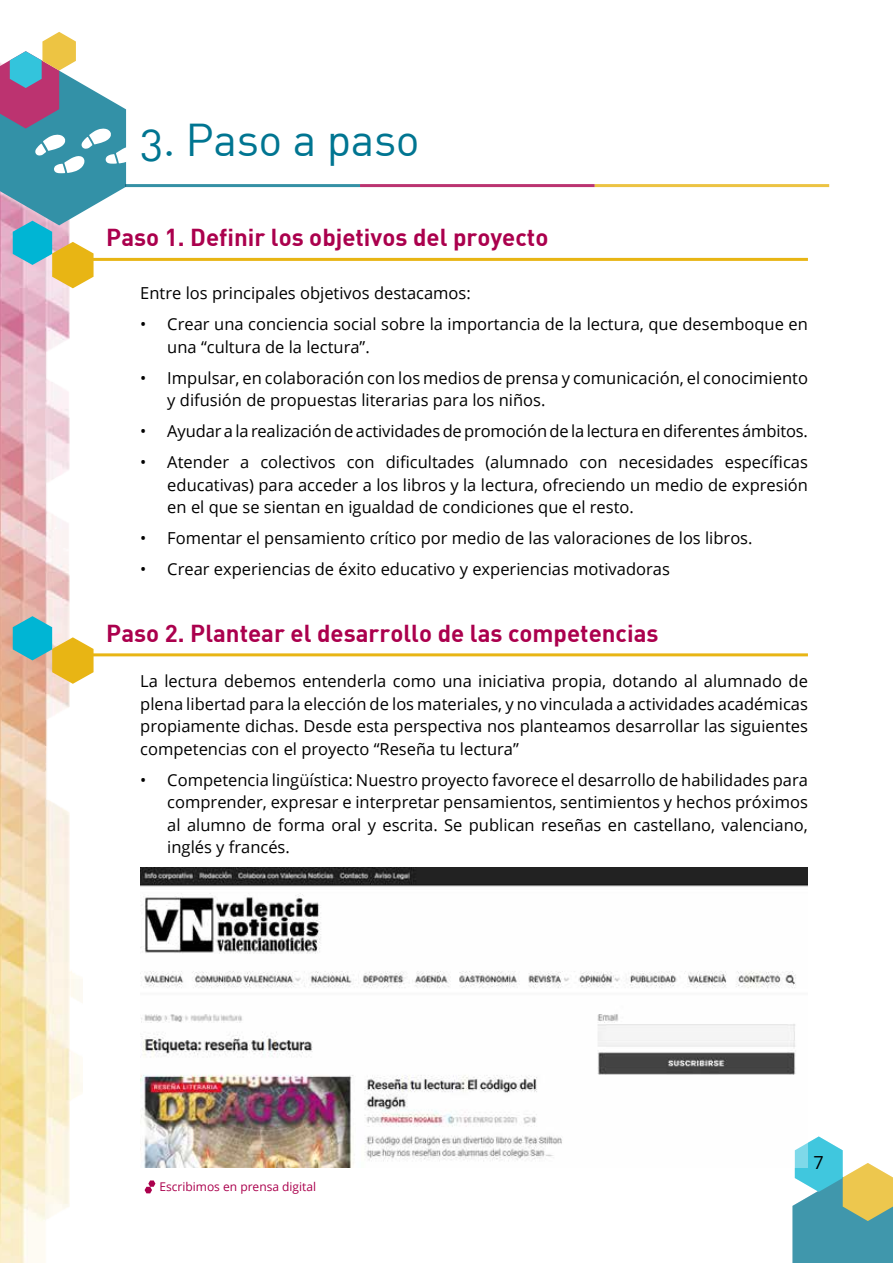
<style>
.page{position:relative;width:893px;height:1263px;background:#fff}
.page>*{position:absolute;margin:0;border:0;box-sizing:border-box;transform-origin:0 0}
.t1{font:45px "DIN Regular Alternate";letter-spacing:-.01em;color:#007591}
.t2{font:700 24px "DIN";color:#ab004d}
.t3{font:18px "Open Sans";color:#000}
.t4{font:16.5px/22.5px "Open Sans";color:#000;text-align:justify}
.t5{font:12px "Open Sans";color:#ab004d}
</style>
<div class="page">
<img style="left:0;top:288px;width:83px;height:975px">
<hr style="left:125px;top:184px;width:235px;height:3px;background:#03758f">
<hr style="left:360px;top:184px;width:235px;height:3px;background:#ab004d">
<hr style="left:595px;top:184px;width:234px;height:3px;background:#e8b514">
<hr style="left:86px;top:258px;width:722px;height:3px;background:#e8b514">
<svg style="left:0;top:32px;width:136px;height:256px"></svg>
<hr style="left:86px;top:653px;width:722px;height:3px;background:#e8b514">
<svg style="left:13px;top:616px;width:81px;height:68px;background:#b5c39b"></svg>
<svg style="left:145px;top:1180px;width:10px;height:13px"></svg>
<img style="left:140px;top:867px;width:668px;height:301px">
<svg style="left:792px;top:1136px;width:101px;height:127px"></svg>
<h1 class="t1" style="left:140px;top:111px;width:281px">3. Paso a paso</h1>
<h2 class="t2" style="left:106px;top:222px;width:444px">Paso 1. Definir los objetivos del proyecto</h2>
<p class="t4" style="left:140px;top:281px;width:332px">Entre los principales objetivos destacamos:</p>
<p class="t4" style="left:167px;top:312px;width:642px;text-indent:-27px">• Crear una conciencia social sobre la importancia de la lectura, que desemboque en una “cultura de la lectura”.</p>
<p class="t4" style="left:167px;top:366px;width:642px;text-indent:-27px">• Impulsar, en colaboración con los medios de prensa y comunicación, el conocimiento y difusión de propuestas literarias para los niños.</p>
<p class="t4" style="left:140px;top:419px;width:669px">• Ayudar a la realización de actividades de promoción de la lectura en diferentes ámbitos.</p>
<p class="t4" style="left:167px;top:450px;width:642px;text-indent:-27px">• Atender a colectivos con dificultades (alumnado con necesidades específicas educativas) para acceder a los libros y la lectura, ofreciendo un medio de expresión en el que se sientan en igualdad de condiciones que el resto.</p>
<p class="t4" style="left:140px;top:526px;width:614px">• Fomentar el pensamiento crítico por medio de las valoraciones de los libros.</p>
<p class="t4" style="left:140px;top:557px;width:531px">• Crear experiencias de éxito educativo y experiencias motivadoras</p>
<h2 class="t2" style="left:106px;top:617px;width:554px">Paso 2. Plantear el desarrollo de las competencias</h2>
<p class="t4" style="left:140px;top:669px;width:669px">La lectura debemos entenderla como una iniciativa propia, dotando al alumnado de plena libertad para la elección de los materiales, y no vinculada a actividades académicas propiamente dichas. Desde esta perspectiva nos planteamos desarrollar las siguientes competencias con el proyecto “Reseña tu lectura”</p>
<p class="t4" style="left:167px;top:768px;width:642px;text-indent:-27px">• Competencia lingüística: Nuestro proyecto favorece el desarrollo de habilidades para comprender, expresar e interpretar pensamientos, sentimientos y hechos próximos al alumno de forma oral y escrita. Se publican reseñas en castellano, valenciano, inglés y francés.</p>
<p class="t5" style="left:159px;top:1179px;width:158px">Escribimos en prensa digital</p>
<p class="t3" style="left:813px;top:1150px;width:12px">7</p>
</div>
